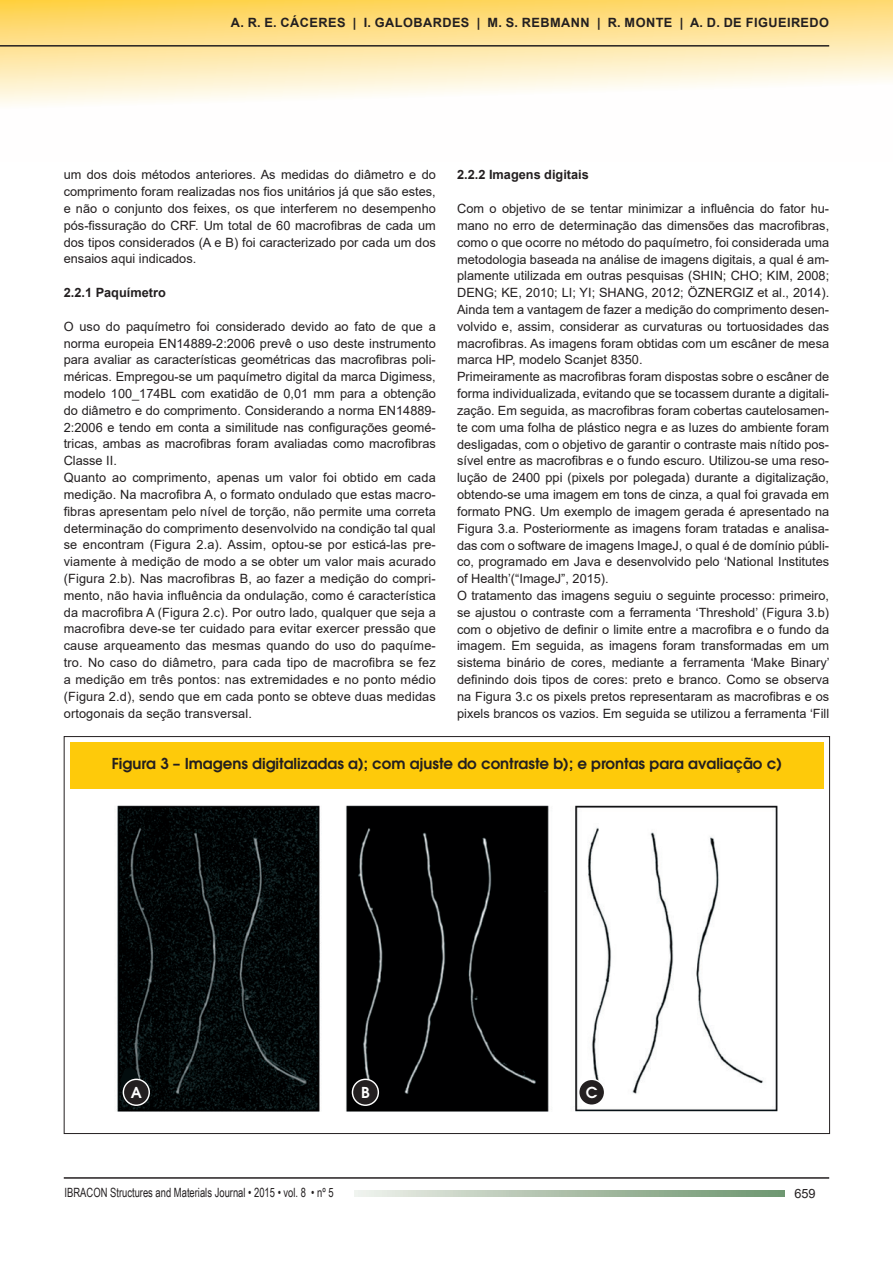
<style>
.page{position:relative;width:893px;height:1263px;background:#fff}
.page>*{position:absolute;margin:0;border:0;box-sizing:border-box;transform-origin:0 0}
.t1{font:600 15px "Avant Garde";color:#231f20}
.t2{font:600 15px "Avant Garde";color:#fff}
.t3{font:12.75px/16.8px "Arial";color:#231f20}
.t4{font:700 12.75px "Arial";letter-spacing:.035em;color:#231f20}
.t5{font:12.75px "Arial Narrow";color:#231f20;scale:.9 1}
.t6{font:700 12.75px "Arial";color:#231f20}
</style>
<div class="page">
<svg style="left:0;top:0;width:893px;height:105px"></svg>
<hr style="left:64px;top:1177px;width:765px;height:2px;background:#231f20">
<hr style="left:0;top:45px;width:829px;height:2px;background:#231f20">
<svg style="left:354px;top:1190px;width:431px;height:6px;background:#acc0aa"></svg>
<div style="left:70px;top:742px;width:753px;height:46px;background:#feca0a"></div>
<img style="left:116px;top:805px;width:662px;height:307px">
<div style="left:121px;top:1068px;width:18px;height:32px;background:#030d0e;border-radius:50%"></div>
<div style="left:347px;top:1069px;width:19px;height:32px;background:#000001;border-radius:50%"></div>
<div style="left:123px;top:1078px;width:27px;height:28px;border:3px solid #fff;border-radius:50%"></div>
<div style="left:124px;top:1080px;width:25px;height:24px;background:#231f20;border-radius:50%"></div>
<div style="left:352px;top:1078px;width:27px;height:28px;border:3px solid #fff;border-radius:50%"></div>
<div style="left:353px;top:1080px;width:25px;height:24px;background:#231f20;border-radius:50%"></div>
<div style="left:579px;top:1073px;width:14px;height:28px;background:#fff;border-radius:50%"></div>
<div style="left:578px;top:1078px;width:27px;height:28px;border:3px solid #fff;border-radius:50%"></div>
<div style="left:579px;top:1080px;width:25px;height:24px;background:#231f20;border-radius:50%"></div>
<p class="t4" style="left:231px;top:14px;width:600px">A. R. E. CÁCERES | I. GALOBARDES | M. S. REBMANN | R. MONTE | A. D. DE FIGUEIREDO</p>
<p class="t3" style="left:64px;top:166px;width:374px;text-align:justify">um dos dois métodos anteriores. As medidas do diâmetro e do comprimento foram realizadas nos fios unitários já que são estes, e não o conjunto dos feixes, os que interferem no desempenho pós-fissuração do CRF. Um total de 60 macrofibras de cada um dos tipos considerados (A e B) foi caracterizado por cada um dos ensaios aqui indicados.</p>
<p class="t6" style="left:64px;top:284px;width:104px">2.2.1 Paquímetro</p>
<p class="t3" style="left:64px;top:318px;width:374px">O uso do paquímetro foi considerado devido ao fato de que a norma europeia EN14889-2:2006 prevê o uso deste instrumento para avaliar as características geométricas das macrofibras poli&shy;méricas. Empregou-se um paquímetro digital da marca Digimess, modelo 100_174BL com exatidão de 0,01 mm para a obtenção do diâmetro e do comprimento. Considerando a norma EN14889- 2:2006 e tendo em conta a similitude nas configurações geomé&shy;tricas, ambas as macrofibras foram avaliadas como macrofibras Classe II.<br>Quanto ao comprimento, apenas um valor foi obtido em cada medição. Na macrofibra A, o formato ondulado que estas macro&shy;fibras apresentam pelo nível de torção, não permite uma correta determinação do comprimento desenvolvido na condição tal qual se encontram (Figura 2.a). Assim, optou-se por esticá-las pre&shy;viamente à medição de modo a se obter um valor mais acurado (Figura 2.b). Nas macrofibras B, ao fazer a medição do compri&shy;mento, não havia influência da ondulação, como é característica da macrofibra A (Figura 2.c). Por outro lado, qualquer que seja a macrofibra deve-se ter cuidado para evitar exercer pressão que cause arqueamento das mesmas quando do uso do paquíme&shy;tro. No caso do diâmetro, para cada tipo de macrofibra se fez a medição em três pontos: nas extremidades e no ponto médio (Figura 2.d), sendo que em cada ponto se obteve duas medidas ortogonais da seção transversal.</p>
<p class="t6" style="left:457px;top:166px;width:133px">2.2.2 Imagens digitais</p>
<p class="t3" style="left:457px;top:200px;width:374px">Com o objetivo de se tentar minimizar a influência do fator hu&shy;mano no erro de determinação das dimensões das macrofibras, como o que ocorre no método do paquímetro, foi considerada uma metodologia baseada na análise de imagens digitais, a qual é am&shy;plamente utilizada em outras pesquisas (SHIN; CHO; KIM, 2008; DENG; KE, 2010; LI; YI; SHANG, 2012; ÖZNERGIZ et al., 2014).<br>Ainda tem a vantagem de fazer a medição do comprimento desen&shy;volvido e, assim, considerar as curvaturas ou tortuosidades das macrofibras. As imagens foram obtidas com um escâner de mesa marca HP, modelo Scanjet 8350.<br>Primeiramente as macrofibras foram dispostas sobre o escâner de forma individualizada, evitando que se tocassem durante a digitali&shy;zação. Em seguida, as macrofibras foram cobertas cautelosamen&shy;te com uma folha de plástico negra e as luzes do ambiente foram desligadas, com o objetivo de garantir o contraste mais nítido pos&shy;sível entre as macrofibras e o fundo escuro. Utilizou-se uma reso&shy;lução de 2400 ppi (pixels por polegada) durante a digitalização, obtendo-se uma imagem em tons de cinza, a qual foi gravada em formato PNG. Um exemplo de imagem gerada é apresentado na Figura 3.a. Posteriormente as imagens foram tratadas e analisa&shy;das com o software de imagens ImageJ, o qual é de domínio públi&shy;co, programado em Java e desenvolvido pelo ‘National Institutes of Health’(“ImageJ”, 2015).<br>O tratamento das imagens seguiu o seguinte processo: primeiro, se ajustou o contraste com a ferramenta ‘Threshold’ (Figura 3.b) com o objetivo de definir o limite entre a macrofibra e o fundo da imagem. Em seguida, as imagens foram transformadas em um sistema binário de cores, mediante a ferramenta ‘Make Binary’ definindo dois tipos de cores: preto e branco. Como se observa na Figura 3.c os pixels pretos representaram as macrofibras e os pixels brancos os vazios. Em seguida se utilizou a ferramenta ‘Fill</p>
<p class="t1" style="left:112px;top:754px;width:672px">Figura 3 – Imagens digitalizadas a); com ajuste do contraste b); e prontas para avaliação c)</p>
<p class="t2" style="left:131px;top:1082px;width:13px">A</p>
<p class="t2" style="left:361px;top:1082px;width:10px">B</p>
<p class="t2" style="left:586px;top:1082px;width:13px">C</p>
<p class="t5" style="left:65px;top:1183px;width:300px">IBRACON Structures and Materials Journal • 2015 • vol. 8 • nº 5</p>
<p class="t3" style="left:794px;top:1185px;width:23px">659</p>
</div>
